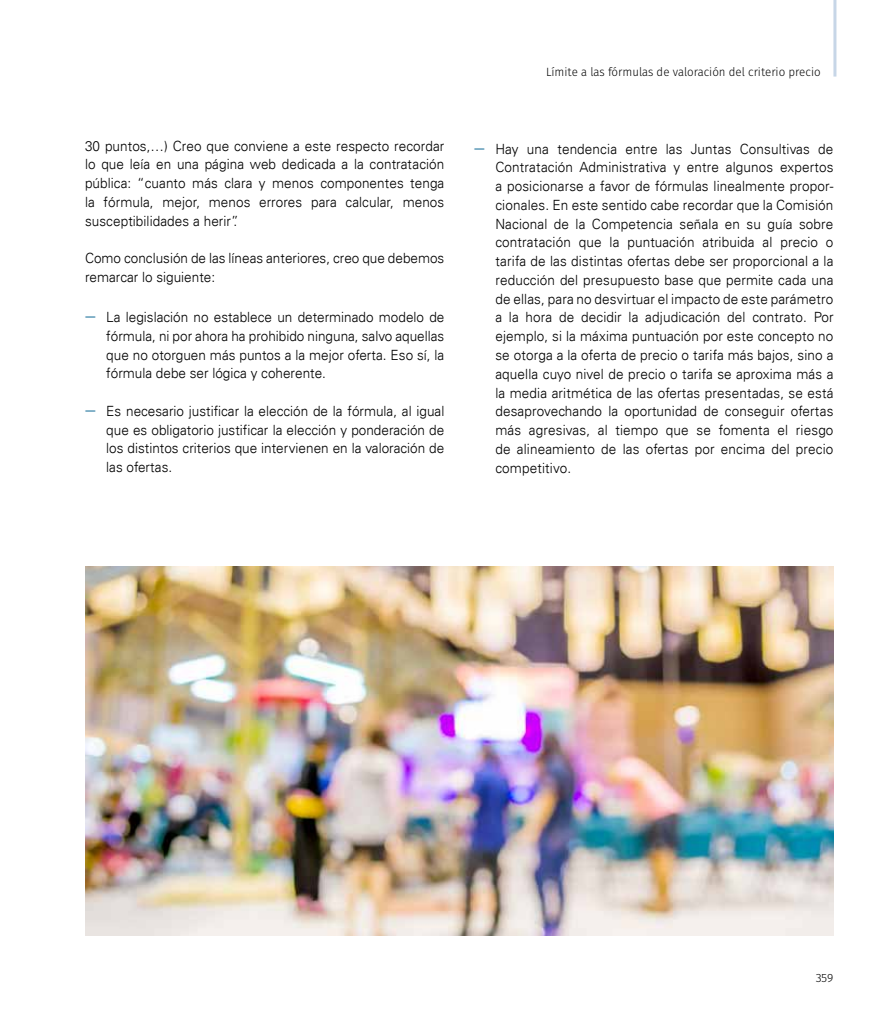
<style>
.page{position:relative;width:893px;height:1021px;background:#fff}
.page>*{position:absolute;margin:0;border:0;box-sizing:border-box;transform-origin:0 0}
.t1{font:300 14.1px/18.8px "Univers LT";color:#000;text-align:justify;scale:.96 1}
.t2{font:12px "Fira Sans OT Light";color:#000;scale:.96 1}
.t3{font:12px "Fira Sans OT Light";color:#000}
.s1{font-family:"Fira Sans OT";font-weight:400;color:#2c7ba2}
</style>
<div class="page">
<hr style="left:833px;top:0;width:3px;height:77px;background:#c7d6e7">
<img style="left:85px;top:566px;width:748px;height:369px">
<p class="t1" style="left:85px;top:136px;width:376px">30 puntos,…) Creo que conviene a este respecto recordar lo que leía en una página web dedicada a la contratación pública: “cuanto más clara y menos componentes tenga la fórmula, mejor, menos errores para calcular, menos susceptibilidades a herir”.</p>
<p class="t1" style="left:85px;top:249px;width:376px">Como conclusión de las líneas anteriores, creo que debemos remarcar lo siguiente:</p>
<p class="t1" style="left:106px;top:308px;width:354px;text-indent:-21px"><span class="s1">—</span> La legislación no establece un determinado modelo de fórmula, ni por ahora ha prohibido ninguna, salvo aquellas que no otorguen más puntos a la mejor oferta. Eso sí, la fórmula debe ser lógica y coherente.</p>
<p class="t1" style="left:106px;top:401px;width:354px;text-indent:-21px"><span class="s1">—</span> Es necesario justificar la elección de la fórmula, al igual que es obligatorio justificar la elección y ponderación de los distintos criterios que intervienen en la valoración de las ofertas.</p>
<p class="t2" style="left:546px;top:63px;width:288px">Límite a las fórmulas de valoración del criterio precio</p>
<p class="t1" style="left:495px;top:139px;width:354px;text-indent:-21px"><span class="s1">—</span> Hay una tendencia entre las Juntas Consultivas de Contratación Administrativa y entre algunos expertos a posicionarse a favor de fórmulas linealmente propor&shy;cionales. En este sentido cabe recordar que la Comisión Nacional de la Competencia señala en su guía sobre contratación que la puntuación atribuida al precio o tarifa de las distintas ofertas debe ser proporcional a la reducción del presupuesto base que permite cada una de ellas, para no desvirtuar el impacto de este parámetro a la hora de decidir la adjudicación del contrato. Por ejemplo, si la máxima puntuación por este concepto no se otorga a la oferta de precio o tarifa más bajos, sino a aquella cuyo nivel de precio o tarifa se aproxima más a la media aritmética de las ofertas presentadas, se está desaprovechando la oportunidad de conseguir ofertas más agresivas, al tiempo que se fomenta el riesgo de alineamiento de las ofertas por encima del precio competitivo.</p>
<p class="t3" style="left:816px;top:969px;width:19px">359</p>
</div>
